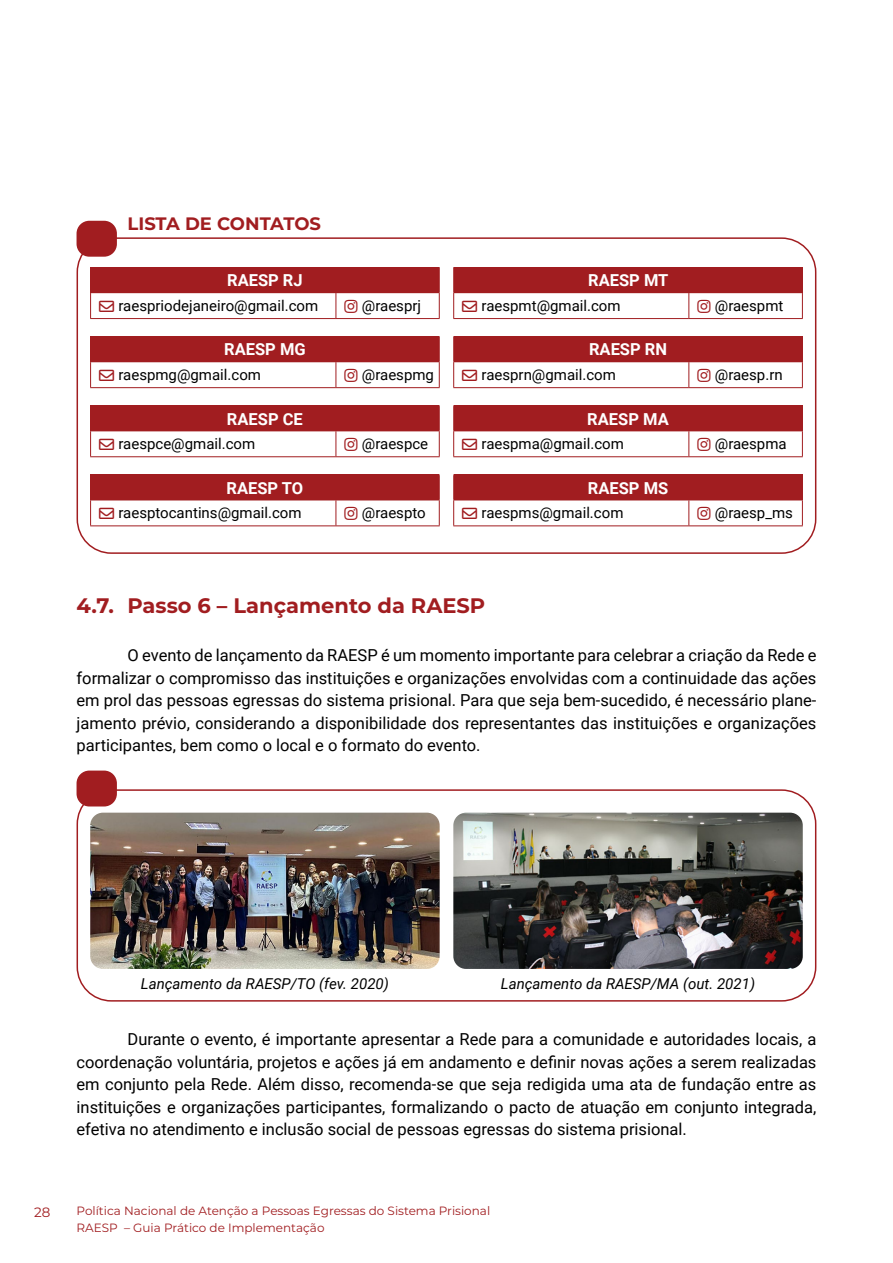
<style>
.page{position:relative;width:893px;height:1263px;background:#fff}
.page>*{position:absolute;margin:0;border:0;box-sizing:border-box;transform-origin:0 0}
.t1{font:700 21px "Montserrat";color:#a11d20}
.t2{font:700 18px "Montserrat";letter-spacing:-.005em;color:#a11d20}
.t3{font:16.5px/22.5px "Roboto";color:#000;text-align:justify}
.t4{font:700 16.5px "Roboto";color:#fff}
.t5{font:15px "Roboto";color:#000}
.t6{font:italic 15px "Roboto";color:#000}
.t7{font:13.5px "Montserrat";color:#a11d20}
.t8{font:12px/16.5px "Montserrat";color:#a11d20}
.s1{color:#a11d20}
</style>
<div class="page">
<div style="left:77px;top:221px;width:40px;height:36px;background:#a11d20;border-radius:13px"></div>
<div style="left:77px;top:237px;width:739px;height:317px;border:2px solid #a11d20;border-radius:34px"></div>
<div style="left:91px;top:268px;width:348px;height:25px;background:#a11d20"></div>
<hr style="left:90px;top:267px;width:246px;height:1px;background:#a11d20">
<hr style="left:336px;top:267px;width:104px;height:1px;background:#a11d20">
<svg style="left:90px;top:268px;width:1px;height:50px"></svg>
<hr style="left:90px;top:292px;width:246px;height:1px;background:#a11d20">
<svg style="left:336px;top:293px;width:1px;height:25px"></svg>
<svg style="left:439px;top:268px;width:1px;height:50px"></svg>
<hr style="left:90px;top:318px;width:246px;height:1px;background:#a11d20">
<hr style="left:336px;top:318px;width:104px;height:1px;background:#a11d20">
<div style="left:454px;top:268px;width:348px;height:25px;background:#a11d20"></div>
<hr style="left:453px;top:267px;width:236px;height:1px;background:#a11d20">
<hr style="left:689px;top:267px;width:114px;height:1px;background:#a11d20">
<svg style="left:453px;top:268px;width:1px;height:50px"></svg>
<hr style="left:453px;top:292px;width:236px;height:1px;background:#a11d20">
<svg style="left:688px;top:293px;width:1px;height:25px"></svg>
<svg style="left:802px;top:268px;width:1px;height:50px"></svg>
<hr style="left:453px;top:318px;width:236px;height:1px;background:#a11d20">
<hr style="left:689px;top:318px;width:114px;height:1px;background:#a11d20">
<div style="left:91px;top:337px;width:348px;height:25px;background:#a11d20"></div>
<hr style="left:90px;top:336px;width:246px;height:1px;background:#a11d20">
<hr style="left:336px;top:336px;width:104px;height:1px;background:#a11d20">
<svg style="left:90px;top:337px;width:1px;height:50px"></svg>
<hr style="left:90px;top:361px;width:246px;height:1px;background:#a11d20">
<svg style="left:336px;top:362px;width:1px;height:25px"></svg>
<svg style="left:439px;top:337px;width:1px;height:50px"></svg>
<hr style="left:90px;top:387px;width:246px;height:1px;background:#a11d20">
<hr style="left:336px;top:387px;width:104px;height:1px;background:#a11d20">
<div style="left:91px;top:406px;width:348px;height:25px;background:#a11d20"></div>
<hr style="left:90px;top:405px;width:246px;height:1px;background:#a11d20">
<hr style="left:336px;top:405px;width:104px;height:1px;background:#a11d20">
<svg style="left:90px;top:406px;width:1px;height:50px"></svg>
<hr style="left:90px;top:430px;width:246px;height:1px;background:#a11d20">
<svg style="left:336px;top:431px;width:1px;height:25px"></svg>
<svg style="left:439px;top:406px;width:1px;height:50px"></svg>
<hr style="left:90px;top:456px;width:246px;height:1px;background:#a11d20">
<hr style="left:336px;top:456px;width:104px;height:1px;background:#a11d20">
<div style="left:454px;top:406px;width:348px;height:25px;background:#a11d20"></div>
<hr style="left:453px;top:405px;width:236px;height:1px;background:#a11d20">
<hr style="left:689px;top:405px;width:114px;height:1px;background:#a11d20">
<svg style="left:453px;top:406px;width:1px;height:50px"></svg>
<hr style="left:453px;top:430px;width:236px;height:1px;background:#a11d20">
<svg style="left:688px;top:431px;width:1px;height:25px"></svg>
<svg style="left:802px;top:406px;width:1px;height:50px"></svg>
<hr style="left:453px;top:456px;width:236px;height:1px;background:#a11d20">
<hr style="left:689px;top:456px;width:114px;height:1px;background:#a11d20">
<div style="left:454px;top:475px;width:348px;height:25px;background:#a11d20"></div>
<hr style="left:453px;top:474px;width:236px;height:1px;background:#a11d20">
<hr style="left:689px;top:474px;width:114px;height:1px;background:#a11d20">
<svg style="left:453px;top:475px;width:1px;height:50px"></svg>
<hr style="left:453px;top:500px;width:236px;height:1px;background:#a11d20">
<hr style="left:689px;top:500px;width:114px;height:1px;background:#a11d20">
<svg style="left:688px;top:500px;width:1px;height:25px"></svg>
<svg style="left:802px;top:475px;width:1px;height:50px"></svg>
<hr style="left:453px;top:525px;width:236px;height:1px;background:#a11d20">
<hr style="left:689px;top:525px;width:114px;height:1px;background:#a11d20">
<div style="left:454px;top:337px;width:348px;height:25px;background:#a11d20"></div>
<hr style="left:453px;top:336px;width:236px;height:1px;background:#a11d20">
<hr style="left:689px;top:336px;width:114px;height:1px;background:#a11d20">
<svg style="left:453px;top:337px;width:1px;height:50px"></svg>
<hr style="left:453px;top:361px;width:236px;height:1px;background:#a11d20">
<svg style="left:688px;top:362px;width:1px;height:25px"></svg>
<svg style="left:802px;top:337px;width:1px;height:50px"></svg>
<hr style="left:453px;top:387px;width:236px;height:1px;background:#a11d20">
<hr style="left:689px;top:387px;width:114px;height:1px;background:#a11d20">
<div style="left:91px;top:475px;width:348px;height:25px;background:#a11d20"></div>
<hr style="left:90px;top:474px;width:246px;height:1px;background:#a11d20">
<hr style="left:336px;top:474px;width:104px;height:1px;background:#a11d20">
<svg style="left:90px;top:475px;width:1px;height:50px"></svg>
<hr style="left:90px;top:500px;width:246px;height:1px;background:#a11d20">
<hr style="left:336px;top:500px;width:104px;height:1px;background:#a11d20">
<svg style="left:336px;top:500px;width:1px;height:25px"></svg>
<svg style="left:439px;top:475px;width:1px;height:50px"></svg>
<hr style="left:90px;top:525px;width:246px;height:1px;background:#a11d20">
<hr style="left:336px;top:525px;width:104px;height:1px;background:#a11d20">
<div style="left:77px;top:770px;width:40px;height:36px;background:#a11d20;border-radius:13px"></div>
<div style="left:77px;top:789px;width:739px;height:213px;border:2px solid #a11d20;border-radius:34px"></div>
<img style="left:90px;top:813px;width:350px;height:156px">
<img style="left:453px;top:813px;width:350px;height:156px">
<p class="t2" style="left:128px;top:211px;width:195px">LISTA DE CONTATOS</p>
<p class="t4" style="left:227px;top:269px;width:77px">RAESP RJ</p>
<p class="t5" style="left:118px;top:295px;width:201px">raespriodejaneiro@gmail.com</p>
<p class="t5" style="left:344px;top:295px;width:78px"><span class="s1">■▲▼</span> @raesprj</p>
<p class="t4" style="left:224px;top:338px;width:83px">RAESP MG</p>
<p class="t5" style="left:118px;top:364px;width:144px">raespmg@gmail.com</p>
<p class="t5" style="left:344px;top:364px;width:91px"><span class="s1">■▲▼</span> @raespmg</p>
<p class="t4" style="left:227px;top:407px;width:77px">RAESP CE</p>
<p class="t5" style="left:118px;top:433px;width:138px">raespce@gmail.com</p>
<p class="t5" style="left:344px;top:433px;width:85px"><span class="s1">■▲▼</span> @raespce</p>
<p class="t4" style="left:227px;top:476px;width:78px">RAESP TO</p>
<p class="t5" style="left:118px;top:502px;width:185px">raesptocantins@gmail.com</p>
<p class="t5" style="left:344px;top:502px;width:83px"><span class="s1">■▲▼</span> @raespto</p>
<p class="t4" style="left:588px;top:269px;width:82px">RAESP MT</p>
<p class="t5" style="left:482px;top:295px;width:141px">raespmt@gmail.com</p>
<p class="t5" style="left:697px;top:295px;width:88px"><span class="s1">■▲▼</span> @raespmt</p>
<p class="t4" style="left:589px;top:338px;width:79px">RAESP RN</p>
<p class="t5" style="left:482px;top:364px;width:136px">raesprn@gmail.com</p>
<p class="t5" style="left:697px;top:364px;width:87px"><span class="s1">■▲▼</span> @raesp.rn</p>
<p class="t4" style="left:587px;top:407px;width:83px">RAESP MA</p>
<p class="t5" style="left:482px;top:433px;width:144px">raespma@gmail.com</p>
<p class="t5" style="left:697px;top:433px;width:91px"><span class="s1">■▲▼</span> @raespma</p>
<p class="t4" style="left:588px;top:476px;width:82px">RAESP MS</p>
<p class="t5" style="left:482px;top:502px;width:143px">raespms@gmail.com</p>
<p class="t5" style="left:697px;top:502px;width:97px"><span class="s1">■▲▼</span> @raesp_ms</p>
<p class="t1" style="left:77px;top:591px;width:410px">4.7. Passo 6 – Lançamento da RAESP</p>
<p class="t3" style="left:77px;top:643px;width:741px;text-indent:51px">O evento de lançamento da RAESP é um momento importante para celebrar a criação da Rede e formalizar o compromisso das instituições e organizações envolvidas com a continuidade das ações em prol das pessoas egressas do sistema prisional. Para que seja bem-sucedido, é necessário plane&shy;jamento prévio, considerando a disponibilidade dos representantes das instituições e organizações participantes, bem como o local e o formato do evento.</p>
<p class="t6" style="left:141px;top:973px;width:250px">Lançamento da RAESP/TO (fev. 2020)</p>
<p class="t6" style="left:501px;top:973px;width:256px">Lançamento da RAESP/MA (out. 2021)</p>
<p class="t3" style="left:77px;top:1028px;width:741px;text-indent:51px">Durante o evento, é importante apresentar a Rede para a comunidade e autoridades locais, a coordenação voluntária, projetos e ações já em andamento e definir novas ações a serem realizadas em conjunto pela Rede. Além disso, recomenda-se que seja redigida uma ata de fundação entre as instituições e organizações participantes, formalizando o pacto de atuação em conjunto integrada, efetiva no atendimento e inclusão social de pessoas egressas do sistema prisional.</p>
<p class="t7" style="left:34px;top:1202px;width:18px">28</p>
<p class="t8" style="left:77px;top:1202px;width:415px">Política Nacional de Atenção a Pessoas Egressas do Sistema Prisional<br>RAESP – Guia Prático de Implementação</p>
</div>
